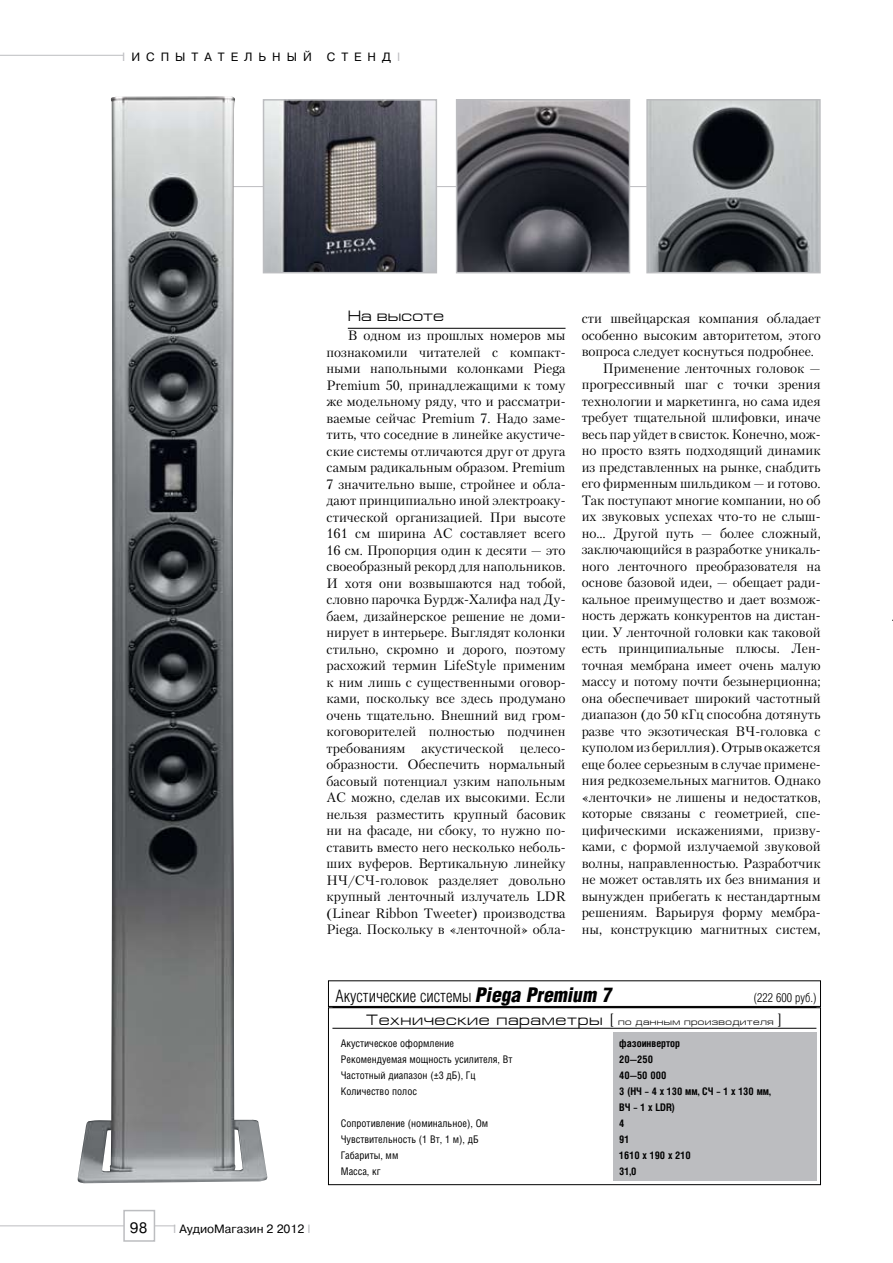
<style>
.page{position:relative;width:893px;height:1263px;background:#fff}
.page>*{position:absolute;margin:0;border:0;box-sizing:border-box;transform-origin:0 0}
.t1{font:16.5px "AG Letterica Cond L";color:#000}
.t2{font:15px "Europe Extended C";letter-spacing:.04em;color:#000}
.t3{font:15px "Europe Extended C";color:#000}
.t4{font:15px "Pragmatica C";color:#000}
.t5{font:13.5px/16.5px "Petersburg";color:#000}
.t6{font:12px "Pragmatica C";letter-spacing:.5em;color:#000}
.t7{font:12px "Pragmatica C";color:#000}
.t8{font:12px "AG Letterica Cond L";color:#000}
.t9{font:10.5px "Helios Cond";color:#000}
.t10{font:700 10.5px/16px "Helios Cond";color:#000}
.s1{color:#bcbdc0}
.s2{font-weight:700;font-style:italic;font-size:19.5px}
.s3{font-size:9px}
</style>
<div class="page">
<hr style="left:0;top:1225px;width:175px;height:1px;background:#bcbdc0">
<hr style="left:0;top:55px;width:123px;height:1px;background:#bcbdc0">
<div style="left:123px;top:1210px;width:32px;height:32px;background:#fff;border:2px solid #bcbdc0"></div>
<hr style="left:211px;top:186px;width:535px;height:1px;background:#bcbdc0">
<hr style="left:348px;top:328px;width:217px;height:1px;background:#000">
<div style="left:613px;top:1032px;width:203px;height:149px;background:#bcbdc0"></div>
<div style="left:328px;top:1007px;width:493px;height:178px;border:1px solid #000"></div>
<hr style="left:333px;top:1006px;width:483px;height:2px;background:#000">
<hr style="left:332px;top:1028px;width:484px;height:1px;background:#000">
<img style="left:459px;top:102px;width:168px;height:168px">
<div style="left:456px;top:99px;width:174px;height:174px;border:2px solid #bcbdc0"></div>
<img style="left:267px;top:102px;width:167px;height:168px">
<div style="left:263px;top:99px;width:174px;height:174px;border:2px solid #bcbdc0"></div>
<img style="left:649px;top:102px;width:169px;height:168px">
<div style="left:646px;top:99px;width:175px;height:174px;border:2px solid #bcbdc0"></div>
<img style="left:78px;top:96px;width:189px;height:1087px">
<p class="t6" style="left:122px;top:50px;width:191px"><span class="s1">I</span>ИСПЫТАТЕЛЬНЫЙ</p>
<p class="t6" style="left:327px;top:50px;width:75px">СТЕНД<span class="s1">I</span></p>
<p class="t3" style="left:348px;top:307px;width:98px">На высоте</p>
<p class="t5" style="left:327px;top:327px;width:241px;text-indent:21px">В одном из прошлых номеров мы познакомили читателей с компакт&shy;ными напольными колонками Piega Premium 50, принадлежащими к тому же модельному ряду, что и рассматри&shy;ваемые сейчас Premium 7. Надо заме&shy;тить, что соседние в линейке акустиче&shy;ские системы отличаются друг от друга самым радикальным образом. Premium 7 значительно выше, стройнее и обла&shy;дают принципиально иной электроаку&shy;стической организацией. При высоте 161 см ширина АС составляет всего 16 см. Пропорция один к десяти — это своеобразный рекорд для напольников.<br>И хотя они возвышаются над тобой, словно парочка Бурдж-Халифа над Ду&shy;баем, дизайнерское решение не доми&shy;нирует в интерьере. Выглядят колонки стильно, скромно и дорого, поэтому расхожий термин LifeStyle применим к ним лишь с существенными оговор&shy;ками, поскольку все здесь продумано очень тщательно. Внешний вид гром&shy;коговорителей полностью подчинен требованиям акустической целесо&shy;образности. Обеспечить нормальный басовый потенциал узким напольным АС можно, сделав их высокими. Если нельзя разместить крупный басовик ни на фасаде, ни сбоку, то нужно по&shy;ставить вместо него несколько неболь&shy;ших вуферов. Вертикальную линейку НЧ/СЧ-головок разделяет довольно крупный ленточный излучатель LDR (Linear Ribbon Tweeter) производства Piega. Поскольку в «ленточной» обла-</p>
<p class="t5" style="left:582px;top:310px;width:240px">сти швейцарская компания обладает</p>
<p class="t5" style="left:582px;top:327px;width:240px">особенно высоким авторитетом, этого</p>
<p class="t5" style="left:582px;top:343px;width:234px">вопроса следует коснуться подробнее.</p>
<p class="t5" style="left:603px;top:360px;width:219px">Применение ленточных головок —</p>
<p class="t5" style="left:582px;top:376px;width:240px">прогрессивный шаг с точки зрения</p>
<p class="t5" style="left:582px;top:393px;width:240px">технологии и маркетинга, но сама идея</p>
<p class="t5" style="left:582px;top:409px;width:240px">требует тщательной шлифовки, иначе</p>
<p class="t5" style="left:582px;top:426px;width:240px">весь пар уйдет в свисток. Конечно, мож-</p>
<p class="t5" style="left:582px;top:442px;width:240px">но просто взять подходящий динамик</p>
<p class="t5" style="left:582px;top:459px;width:240px">из представленных на рынке, снабдить</p>
<p class="t5" style="left:582px;top:475px;width:240px">его фирменным шильдиком — и готово.</p>
<p class="t5" style="left:582px;top:492px;width:240px">Так поступают многие компании, но об</p>
<p class="t5" style="left:582px;top:508px;width:241px">их звуковых успехах что-то не слыш-</p>
<p class="t5" style="left:582px;top:525px;width:241px">но… Другой путь — более сложный,</p>
<p class="t5" style="left:582px;top:541px;width:240px">заключающийся в разработке уникаль-</p>
<p class="t5" style="left:582px;top:558px;width:240px">ного ленточного преобразователя на</p>
<p class="t5" style="left:582px;top:574px;width:241px">основе базовой идеи, — обещает ради-</p>
<p class="t5" style="left:582px;top:591px;width:240px">кальное преимущество и дает возмож-</p>
<p class="t5" style="left:582px;top:607px;width:240px">ность держать конкурентов на дистан-</p>
<p class="t5" style="left:582px;top:624px;width:241px">ции. У ленточной головки как таковой</p>
<p class="t5" style="left:582px;top:640px;width:240px">есть принципиальные плюсы. Лен-</p>
<p class="t5" style="left:582px;top:657px;width:240px">точная мембрана имеет очень малую</p>
<p class="t5" style="left:582px;top:673px;width:240px">массу и потому почти безынерционна;</p>
<p class="t5" style="left:582px;top:690px;width:240px">она обеспечивает широкий частотный</p>
<p class="t5" style="left:582px;top:706px;width:240px">диапазон (до 50 кГц способна дотянуть</p>
<p class="t5" style="left:582px;top:723px;width:240px">разве что экзотическая ВЧ-головка с</p>
<p class="t5" style="left:582px;top:739px;width:240px">куполом из бериллия). Отрыв окажется</p>
<p class="t5" style="left:582px;top:756px;width:240px">еще более серьезным в случае примене-</p>
<p class="t5" style="left:582px;top:772px;width:240px">ния редкоземельных магнитов. Однако</p>
<p class="t5" style="left:582px;top:789px;width:240px">«ленточки» не лишены и недостатков,</p>
<p class="t5" style="left:582px;top:805px;width:239px">которые связаны с геометрией, спе-</p>
<p class="t5" style="left:582px;top:822px;width:240px">цифическими искажениями, призву-</p>
<p class="t5" style="left:582px;top:838px;width:240px">ками, с формой излучаемой звуковой</p>
<p class="t5" style="left:582px;top:855px;width:240px">волны, направленностью. Разработчик</p>
<p class="t5" style="left:582px;top:871px;width:241px">не может оставлять их без внимания и</p>
<p class="t5" style="left:582px;top:888px;width:240px">вынужден прибегать к нестандартным</p>
<p class="t5" style="left:582px;top:904px;width:240px">решениям. Варьируя форму мембра-</p>
<p class="t5" style="left:582px;top:921px;width:240px">ны, конструкцию магнитных систем,</p>
<p class="t1" style="left:335px;top:987px;width:278px">Акустические системы <span class="s2">Piega Premium 7</span></p>
<p class="t8" style="left:754px;top:991px;width:64px">(222 600 руб.)</p>
<p class="t2" style="left:366px;top:1011px;width:417px">Tехнические параметры [ <span class="s3">по данным производителя</span> ]</p>
<p class="t4" style="left:130px;top:1219px;width:19px">98</p>
<p class="t7" style="left:173px;top:1222px;width:139px"><span class="s1">I</span> АудиоМагазин 2 2012 <span class="s1">I</span></p>
<p class="t9" style="left:341px;top:1037px;width:115px">Акустическое оформление</p>
<p class="t10" style="left:619px;top:1035px;width:62px">фазоинвертор</p>
<p class="t9" style="left:341px;top:1053px;width:173px">Рекомендуемая мощность усилителя, Вт</p>
<p class="t10" style="left:619px;top:1051px;width:35px">20—250</p>
<p class="t9" style="left:341px;top:1069px;width:136px">Частотный диапазон (±3 дБ), Гц</p>
<p class="t10" style="left:619px;top:1067px;width:49px">40—50 000</p>
<p class="t9" style="left:341px;top:1085px;width:78px">Количество полос</p>
<p class="t10" style="left:619px;top:1083px;width:153px">3 (НЧ – 4 х 130 мм, СЧ – 1 х 130 мм,<br>ВЧ – 1 х LDR)</p>
<p class="t9" style="left:341px;top:1117px;width:149px">Сопротивление (номинальное), Ом</p>
<p class="t10" style="left:619px;top:1115px;width:7px">4</p>
<p class="t9" style="left:341px;top:1133px;width:139px">Чувствительность (1 Вт, 1 м), дБ</p>
<p class="t10" style="left:619px;top:1131px;width:12px">91</p>
<p class="t9" style="left:341px;top:1149px;width:59px">Габариты, мм</p>
<p class="t10" style="left:619px;top:1147px;width:73px">1610 x 190 x 210</p>
<p class="t9" style="left:341px;top:1165px;width:41px">Масса, кг</p>
<p class="t10" style="left:619px;top:1163px;width:19px">31,0</p>
</div>
